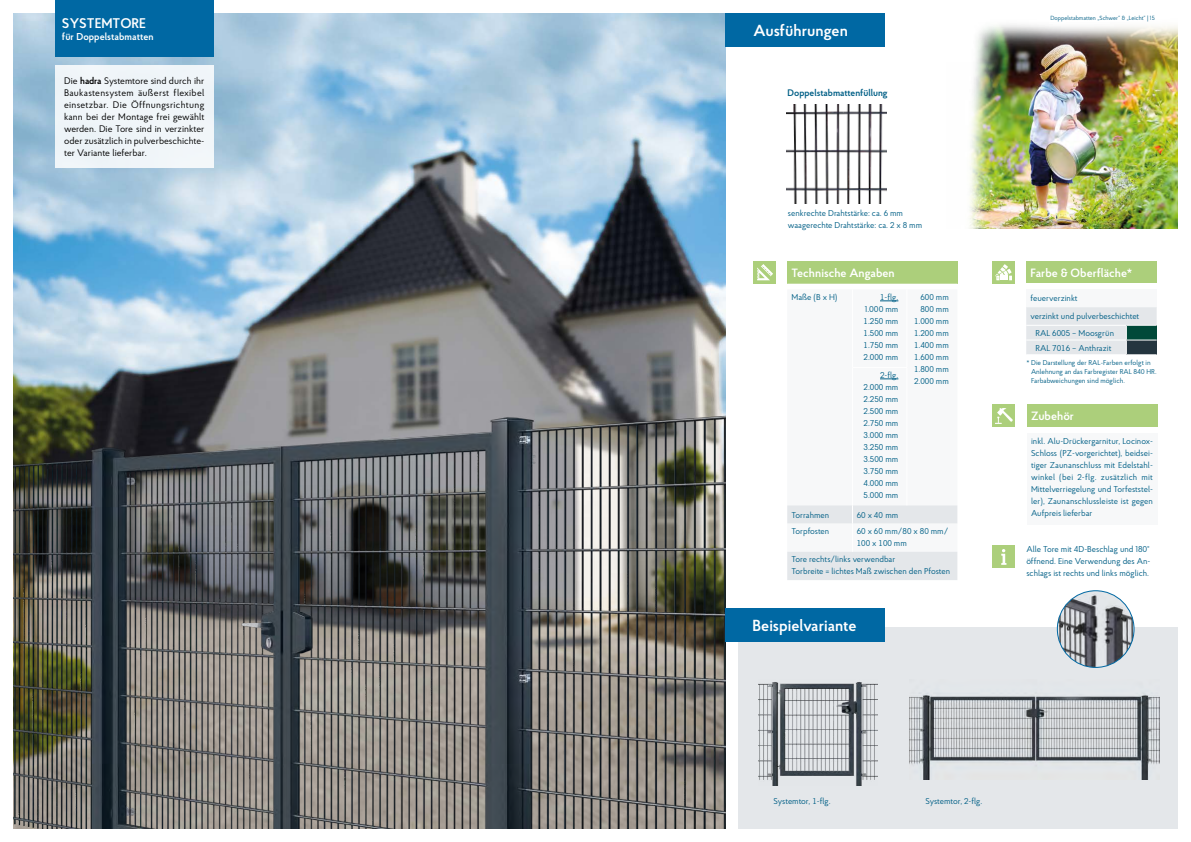
<style>
.page{position:relative;width:1191px;height:842px;background:#fff}
.page>*{position:absolute;margin:0;border:0;box-sizing:border-box;transform-origin:0 0}
.t1{font:600 16px "Proba Pro";color:#fff}
.t2{font:600 14px "Proba Pro";color:#fff}
.t3{font:600 12px "Proba Pro";color:#fff}
.t4{font:600 10px "Proba Pro";color:#fff}
.t5{font:9.5px/12px "Proba Pro";color:#000;text-align:justify}
.t6{font:600 9.5px "Proba Pro";color:#005f86}
.t7{font:8.5px/12px "Proba Pro";color:#005f86}
.t8{font:7px/9px "Proba Pro";color:#005f86}
.t9{font:6px "Proba Pro";color:#005f86}
.s1{font-weight:600}
</style>
<div class="page">
<div style="left:738px;top:627px;width:439px;height:201px;background:#e4e7ea"></div>
<img style="left:13px;top:13px;width:712px;height:368px">
<img style="left:13px;top:381px;width:712px;height:447px">
<div style="left:787px;top:261px;width:170px;height:23px;background:#accf7b"></div>
<svg style="left:787px;top:505px;width:170px;height:75px"></svg>
<svg style="left:880px;top:301px;width:18px;height:1px"></svg>
<svg style="left:880px;top:379px;width:18px;height:1px"></svg>
<div style="left:55px;top:66px;width:159px;height:102px;background:#f0f5f9"></div>
<div style="left:753px;top:261px;width:23px;height:23px;background:#accf7b"></div>
<svg style="left:757px;top:264px;width:16px;height:16px"></svg>
<div style="left:992px;top:546px;width:23px;height:22px;background:#accf7b"></div>
<svg style="left:1001px;top:549px;width:5px;height:16px"></svg>
<div style="left:1026px;top:405px;width:131px;height:22px;background:#accf7b"></div>
<div style="left:1026px;top:433px;width:131px;height:91px;background:#f7f8f9"></div>
<div style="left:992px;top:405px;width:23px;height:22px;background:#accf7b"></div>
<svg style="left:995px;top:408px;width:18px;height:16px"></svg>
<img style="left:758px;top:682px;width:119px;height:104px">
<div style="left:992px;top:261px;width:23px;height:23px;background:#accf7b"></div>
<svg style="left:996px;top:264px;width:15px;height:16px"></svg>
<div style="left:1026px;top:261px;width:130px;height:23px;background:#accf7b"></div>
<div style="left:1026px;top:289px;width:130px;height:18px;background:#f7f8f9"></div>
<svg style="left:1026px;top:307px;width:130px;height:47px;background:#c8d1d3"></svg>
<hr style="left:1026px;top:325px;width:100px;height:1px;background:#fff">
<hr style="left:1126px;top:325px;width:30px;height:1px;background:#fff">
<hr style="left:1026px;top:340px;width:100px;height:1px;background:#fff">
<hr style="left:1126px;top:340px;width:30px;height:1px;background:#fff">
<img style="left:909px;top:693px;width:250px;height:86px">
<img style="left:787px;top:105px;width:99px;height:99px">
<img style="left:970px;top:25px;width:207px;height:203px">
<div style="left:725px;top:13px;width:160px;height:34px;background:#0068a3"></div>
<div style="left:725px;top:608px;width:160px;height:34px;background:#0068a3"></div>
<div style="left:55px;top:0;width:159px;height:57px;background:#0068a3"></div>
<img style="left:1057px;top:591px;width:77px;height:76px">
<div style="left:1057px;top:590px;width:77px;height:78px;border:1px solid #0068a3;border-radius:50%"></div>
<h2 class="t2" style="left:62px;top:14px;width:86px">SYSTEMTORE</h2>
<p class="t4" style="left:62px;top:30px;width:93px">für Doppelstabmatten</p>
<p class="t5" style="left:64px;top:74px;width:142px">Die <span class="s1">hadra</span> Systemtore sind durch ihr Baukastensystem äußerst flexibel einsetzbar. Die Öffnungsrichtung kann bei der Montage frei gewählt werden. Die Tore sind in verzinkter oder zusätzlich in pulverbeschichte&shy;ter Variante lieferbar.</p>
<h1 class="t1" style="left:753px;top:19px;width:96px">Ausführungen</h1>
<p class="t6" style="left:787px;top:86px;width:102px">Doppelstabmattenfüllung</p>
<p class="t7" style="left:788px;top:207px;width:136px">senkrechte Drahtstärke: ca. 6 mm waagerechte Drahtstärke: ca. 2 x 8 mm</p>
<h3 class="t3" style="left:791px;top:264px;width:105px">Technische Angaben</h3>
<p class="t7" style="left:791px;top:291px;width:47px">Maße (B x H)</p>
<p class="t7" style="left:863px;top:291px;width:36px;text-align:justify;text-indent:16px">1-flg.<br>1.000 mm 1.250 mm 1.500 mm 1.750 mm 2.000 mm</p>
<p class="t7" style="left:914px;top:291px;width:36px;text-align:right">600 mm<br>800 mm<br>1.000 mm<br>1.200 mm<br>1.400 mm<br>1.600 mm<br>1.800 mm<br>2.000 mm</p>
<p class="t7" style="left:863px;top:369px;width:36px;text-align:justify;text-indent:16px">2-flg.<br>2.000 mm 2.250 mm 2.500 mm 2.750 mm 3.000 mm 3.250 mm 3.500 mm 3.750 mm 4.000 mm 5.000 mm</p>
<p class="t7" style="left:791px;top:508px;width:39px">Torrahmen</p>
<p class="t7" style="left:856px;top:508px;width:43px">60 x 40 mm</p>
<p class="t7" style="left:791px;top:525px;width:39px">Torpfosten</p>
<p class="t7" style="left:856px;top:525px;width:93px">60 x 60 mm/80 x 80 mm/<br>100 x 100 mm</p>
<p class="t7" style="left:791px;top:553px;width:160px">Tore rechts/links verwendbar<br>Torbreite = lichtes Maß zwischen den Pfosten</p>
<h1 class="t1" style="left:752px;top:615px;width:105px">Beispielvariante</h1>
<p class="t9" style="left:1050px;top:14px;width:106px">Doppelstabmatten „Schwer“ &amp; „Leicht“ | 15</p>
<h3 class="t3" style="left:1030px;top:264px;width:103px">Farbe &amp; Oberfläche*</h3>
<p class="t7" style="left:1030px;top:289px;width:110px;line-height:18px">feuerverzinkt<br>verzinkt und pulverbeschichtet</p>
<p class="t7" style="left:1035px;top:325px;width:80px;line-height:14.7px">RAL 6005 – Moosgrün<br>RAL 7016 – Anthrazit</p>
<p class="t8" style="left:1031px;top:358px;width:127px;text-indent:-5px">* Die Darstellung der RAL-Farben erfolgt in<br>Anlehnung an das Farbregister RAL 840 HR.<br>Farbabweichungen sind möglich.</p>
<h3 class="t3" style="left:1031px;top:408px;width:45px">Zubehör</h3>
<p class="t7" style="left:1031px;top:434px;width:123px;text-align:justify">inkl. Alu-Drückergarnitur, Locinox-Schloss (PZ-vorgerichtet), beidsei&shy;tiger Zaunanschluss mit Edelstahl&shy;winkel (bei 2-flg. zusätzlich mit Mittelverriegelung und Torfeststel&shy;ler), Zaunanschlussleiste ist gegen Aufpreis lieferbar</p>
<p class="t7" style="left:1026px;top:543px;width:125px;text-align:justify">Alle Tore mit 4D-Beschlag und 180° öffnend. Eine Verwendung des An&shy;schlags ist rechts und links möglich.</p>
<p class="t7" style="left:773px;top:795px;width:59px">Systemtor, 1-flg.</p>
<p class="t7" style="left:925px;top:795px;width:59px">Systemtor, 2-flg.</p>
</div>
